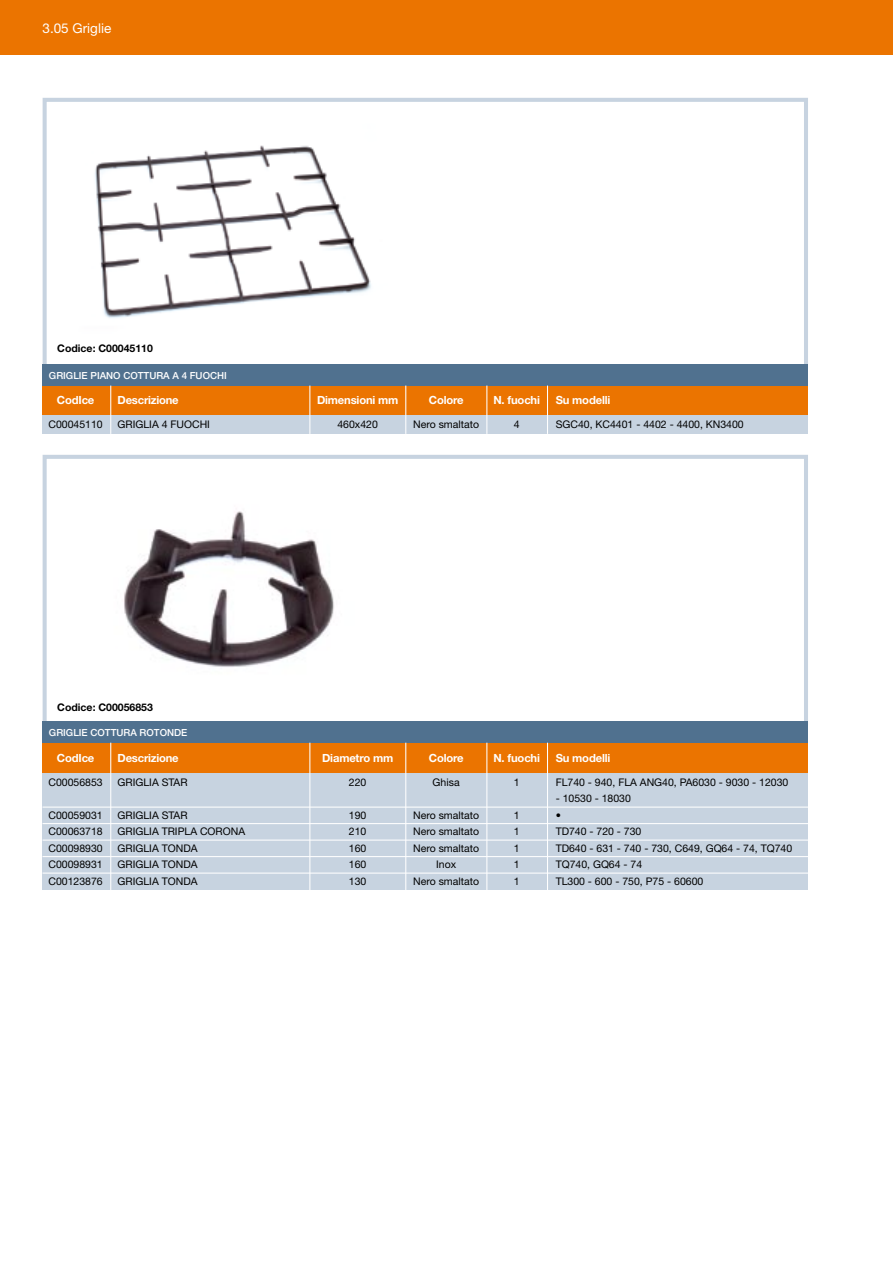
<style>
.page{position:relative;width:893px;height:1263px;background:#fff}
.page>*{position:absolute;margin:0;border:0;box-sizing:border-box;transform-origin:0 0}
.t1{font:13.5px "Helvetica Neue";color:#fff}
.t2{font:700 11.25px "Helvetica Neue";letter-spacing:-.015em;color:#fff}
.t3{font:10.5px "Helvetica Neue";color:#000}
.t4{font:700 10.5px "Helvetica Neue";color:#000}
.t5{font:500 9.75px "Helvetica Neue";color:#fff}
</style>
<div class="page">
<div style="left:0;top:0;width:893px;height:55px;background:#eb7400"></div>
<img style="left:95px;top:145px;width:276px;height:173px">
<div style="left:43px;top:98px;width:765px;height:271px;border:4px solid #c7d3e0"></div>
<div style="left:43px;top:415px;width:765px;height:19px;background:#c7d3e0"></div>
<div style="left:43px;top:386px;width:765px;height:29px;background:#eb7400"></div>
<div style="left:43px;top:364px;width:765px;height:22px;background:#50718f"></div>
<hr style="left:110px;top:386px;width:1px;height:48px;background:#fff">
<hr style="left:405px;top:386px;width:1px;height:48px;background:#fff">
<hr style="left:309px;top:386px;width:1px;height:48px;background:#fff">
<hr style="left:486px;top:386px;width:1px;height:48px;background:#fff">
<hr style="left:547px;top:386px;width:1px;height:48px;background:#fff">
<img style="left:124px;top:511px;width:210px;height:156px">
<div style="left:43px;top:455px;width:765px;height:271px;border:4px solid #c7d3e0"></div>
<div style="left:43px;top:772px;width:765px;height:118px;background:#c7d3e0"></div>
<div style="left:43px;top:743px;width:765px;height:29px;background:#eb7400"></div>
<div style="left:43px;top:721px;width:765px;height:22px;background:#50718f"></div>
<hr style="left:43px;top:806px;width:766px;height:2px;background:#fff">
<hr style="left:43px;top:823px;width:766px;height:1px;background:#fff">
<hr style="left:43px;top:839px;width:766px;height:2px;background:#fff">
<hr style="left:43px;top:856px;width:766px;height:1px;background:#fff">
<hr style="left:110px;top:743px;width:1px;height:149px;background:#fff">
<hr style="left:405px;top:743px;width:1px;height:149px;background:#fff">
<hr style="left:309px;top:743px;width:1px;height:149px;background:#fff">
<hr style="left:486px;top:743px;width:1px;height:149px;background:#fff">
<hr style="left:547px;top:743px;width:1px;height:149px;background:#fff">
<hr style="left:43px;top:872px;width:766px;height:2px;background:#fff">
<p class="t1" style="left:43px;top:20px;width:70px">3.05 Griglie</p>
<p class="t4" style="left:57px;top:342px;width:97px">Codice: C00045110</p>
<p class="t5" style="left:49px;top:369px;width:179px">GRIGLIE PIANO COTTURA A 4 FUOCHI</p>
<p class="t2" style="left:57px;top:393px;width:39px">CodIce</p>
<p class="t2" style="left:118px;top:393px;width:63px">Descrizione</p>
<p class="t2" style="left:317px;top:393px;width:83px">Dimensioni mm</p>
<p class="t2" style="left:429px;top:393px;width:36px">Colore</p>
<p class="t2" style="left:493px;top:393px;width:48px">N. fuochi</p>
<p class="t2" style="left:556px;top:393px;width:56px">Su modelli</p>
<p class="t3" style="left:48px;top:418px;width:56px">C00045110</p>
<p class="t3" style="left:118px;top:418px;width:94px">GRIGLIA 4 FUOCHI</p>
<p class="t3" style="left:337px;top:418px;width:42px">460x420</p>
<p class="t3" style="left:413px;top:418px;width:67px">Nero smaltato</p>
<p class="t3" style="left:514px;top:418px;width:7px">4</p>
<p class="t3" style="left:556px;top:418px;width:190px">SGC40, KC4401 - 4402 - 4400, KN3400</p>
<p class="t4" style="left:57px;top:700px;width:97px">Codice: C00056853</p>
<p class="t5" style="left:49px;top:726px;width:140px">GRIGLIE COTTURA ROTONDE</p>
<p class="t2" style="left:57px;top:750px;width:39px">CodIce</p>
<p class="t2" style="left:118px;top:750px;width:63px">Descrizione</p>
<p class="t2" style="left:322px;top:750px;width:73px">Diametro mm</p>
<p class="t2" style="left:429px;top:750px;width:36px">Colore</p>
<p class="t2" style="left:493px;top:750px;width:48px">N. fuochi</p>
<p class="t2" style="left:556px;top:750px;width:56px">Su modelli</p>
<p class="t3" style="left:48px;top:775px;width:56px">C00056853</p>
<p class="t3" style="left:118px;top:775px;width:71px">GRIGLIA STAR</p>
<p class="t3" style="left:349px;top:775px;width:19px">220</p>
<p class="t3" style="left:433px;top:775px;width:29px">Ghisa</p>
<p class="t3" style="left:514px;top:775px;width:7px">1</p>
<p class="t3" style="left:556px;top:775px;width:234px">FL740 - 940, FLA ANG40, PA6030 - 9030 - 12030</p>
<p class="t3" style="left:556px;top:792px;width:77px">- 10530 - 18030</p>
<p class="t3" style="left:48px;top:808px;width:56px">C00059031</p>
<p class="t3" style="left:118px;top:808px;width:71px">GRIGLIA STAR</p>
<p class="t3" style="left:349px;top:808px;width:19px">190</p>
<p class="t3" style="left:413px;top:808px;width:67px">Nero smaltato</p>
<p class="t3" style="left:514px;top:808px;width:7px">1</p>
<p class="t3" style="left:556px;top:808px;width:7px">•</p>
<p class="t3" style="left:48px;top:825px;width:56px">C00063718</p>
<p class="t3" style="left:118px;top:825px;width:129px">GRIGLIA TRIPLA CORONA</p>
<p class="t3" style="left:349px;top:825px;width:19px">210</p>
<p class="t3" style="left:413px;top:825px;width:67px">Nero smaltato</p>
<p class="t3" style="left:514px;top:825px;width:7px">1</p>
<p class="t3" style="left:556px;top:825px;width:87px">TD740 - 720 - 730</p>
<p class="t3" style="left:48px;top:841px;width:56px">C00098930</p>
<p class="t3" style="left:118px;top:841px;width:81px">GRIGLIA TONDA</p>
<p class="t3" style="left:349px;top:841px;width:19px">160</p>
<p class="t3" style="left:413px;top:841px;width:67px">Nero smaltato</p>
<p class="t3" style="left:514px;top:841px;width:7px">1</p>
<p class="t3" style="left:556px;top:841px;width:238px">TD640 - 631 - 740 - 730, C649, GQ64 - 74, TQ740</p>
<p class="t3" style="left:48px;top:858px;width:56px">C00098931</p>
<p class="t3" style="left:118px;top:858px;width:81px">GRIGLIA TONDA</p>
<p class="t3" style="left:349px;top:858px;width:19px">160</p>
<p class="t3" style="left:436px;top:858px;width:22px">Inox</p>
<p class="t3" style="left:514px;top:858px;width:7px">1</p>
<p class="t3" style="left:556px;top:858px;width:88px">TQ740, GQ64 - 74</p>
<p class="t3" style="left:48px;top:874px;width:56px">C00123876</p>
<p class="t3" style="left:118px;top:874px;width:81px">GRIGLIA TONDA</p>
<p class="t3" style="left:349px;top:874px;width:19px">130</p>
<p class="t3" style="left:413px;top:874px;width:67px">Nero smaltato</p>
<p class="t3" style="left:514px;top:874px;width:7px">1</p>
<p class="t3" style="left:556px;top:874px;width:149px">TL300 - 600 - 750, P75 - 60600</p>
</div>
